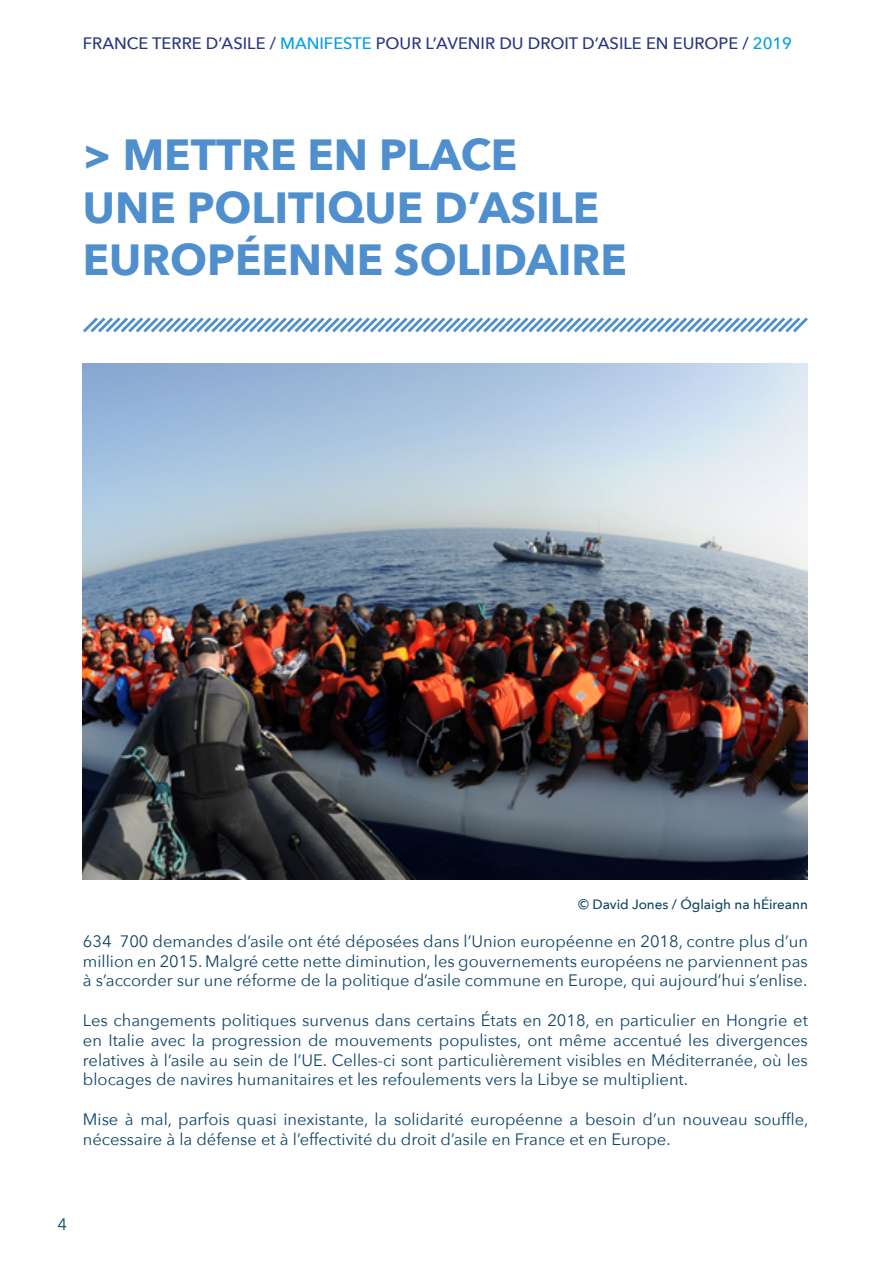
<style>
.page{position:relative;width:893px;height:1263px;background:#fff}
.page>*{position:absolute;margin:0;border:0;box-sizing:border-box;transform-origin:0 0}
.t1{font:700 43.5px/52.2px "Avenir Next";color:#4f8fcd}
.t2{font:16.5px/19.8px "Avenir Next";color:#0f4665;text-align:justify}
.t3{font:500 16.5px "Avenir Next";color:#283583}
.t4{font:500 13.5px "Avenir Next";color:#0f4665}
.s1{color:#009fe3}
</style>
<div class="page">
<img style="left:83px;top:364px;width:725px;height:515px">
<svg style="left:83px;top:317px;width:725px;height:16px"></svg>
<p class="t3" style="left:83px;top:29px;width:711px">FRANCE TERRE D’ASILE / <span class="s1">MANIFESTE</span> POUR L’AVENIR DU DROIT D’ASILE EN EUROPE / <span class="s1">2019</span></p>
<h1 class="t1" style="left:83px;top:128px;width:545px">&gt; METTRE EN PLACE<br>UNE POLITIQUE D’ASILE<br>EUROPÉENNE SOLIDAIRE</h1>
<p class="t4" style="left:578px;top:892px;width:231px">© David Jones / Óglaigh na hÉireann</p>
<p class="t2" style="left:83px;top:930px;width:726px">634 700 demandes d’asile ont été déposées dans l’Union européenne en 2018, contre plus d’un million en 2015. Malgré cette nette diminution, les gouvernements européens ne parviennent pas à s’accorder sur une réforme de la politique d’asile commune en Europe, qui aujourd’hui s’enlise.</p>
<p class="t2" style="left:83px;top:1009px;width:726px">Les changements politiques survenus dans certains États en 2018, en particulier en Hongrie et en Italie avec la progression de mouvements populistes, ont même accentué les divergences relatives à l’asile au sein de l’UE. Celles-ci sont particulièrement visibles en Méditerranée, où les blocages de navires humanitaires et les refoulements vers la Libye se multiplient.</p>
<p class="t2" style="left:83px;top:1108px;width:727px">Mise à mal, parfois quasi inexistante, la solidarité européenne a besoin d’un nouveau souffle, nécessaire à la défense et à l’effectivité du droit d’asile en France et en Europe.</p>
<p class="t2" style="left:57px;top:1213px;width:11px">4</p>
</div>
